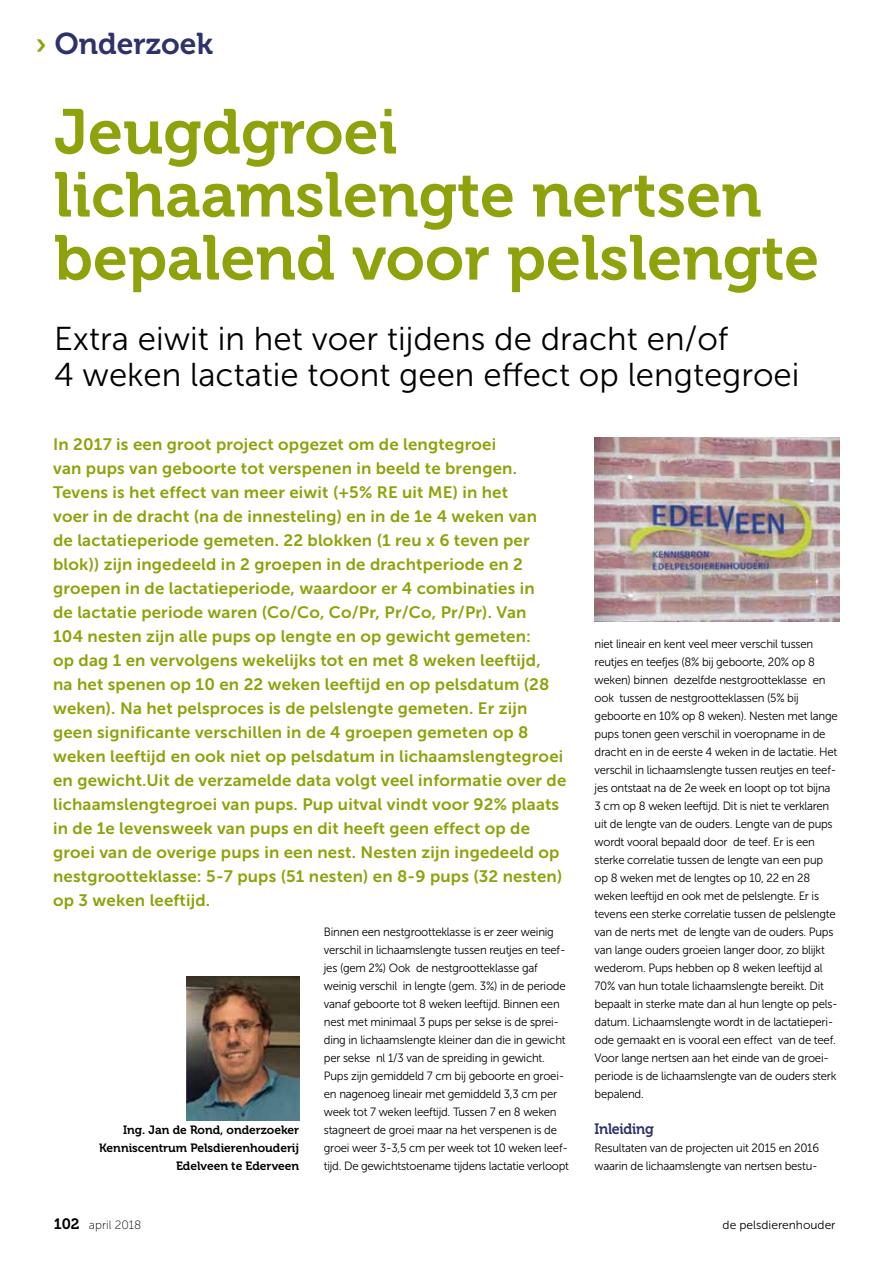
<style>
.page{position:relative;width:893px;height:1263px;background:#fff}
.page>*{position:absolute;margin:0;border:0;box-sizing:border-box;transform-origin:0 0}
.t1{font:63px/63px "Museo 700";color:#8ea30b}
.t2{font:33px/36px "Museo Sans 300";color:#000}
.t3{font:30px "Museo 700";color:#2d326a}
.t4{font:16.5px/24px "Museo Sans 700";letter-spacing:.01em;color:#8ea30b}
.t5{font:15px "Museo 700";letter-spacing:-.02em;color:#2d326a;scale:.95 1}
.t6{font:12px/18px "Museo Sans 300";letter-spacing:-.02em;color:#000;scale:.95 1}
.t7{font:12px/18px "Museo 700";color:#000;text-align:right}
.t8{font:12px "Museo Sans 300";color:#000}
.t9{font:12px "Museo Sans 100";color:#000}
.s1{color:#8ea30b}
.s2{font-family:"Museo 700";font-size:15px}
</style>
<div class="page">
<img style="left:187px;top:977px;width:112px;height:144px">
<img style="left:594px;top:438px;width:246px;height:184px">
<h3 class="t3" style="left:35px;top:27px;width:179px"><span class="s1">›</span> Onderzoek</h3>
<h1 class="t1" style="left:54px;top:101px;width:767px">Jeugdgroei lichaamslengte nertsen bepalend voor pelslengte</h1>
<h2 class="t2" style="left:54px;top:320px;width:747px">Extra eiwit in het voer tijdens de dracht en/of<br>4 weken lactatie toont geen effect op lengtegroei</h2>
<p class="t4" style="left:53px;top:432px;width:515px">In 2017 is een groot project opgezet om de lengtegroei<br>van pups van geboorte tot verspenen in beeld te brengen.<br>Tevens is het effect van meer eiwit (+5% RE uit ME) in het<br>voer in de dracht (na de innesteling) en in de 1e 4 weken van<br>de lactatieperiode gemeten. 22 blokken (1 reu x 6 teven per blok)) zijn ingedeeld in 2 groepen in de drachtperiode en 2 groepen in de lactatieperiode, waardoor er 4 combinaties in<br>de lactatie periode waren (Co/Co, Co/Pr, Pr/Co, Pr/Pr). Van<br>104 nesten zijn alle pups op lengte en op gewicht gemeten:<br>op dag 1 en vervolgens wekelijks tot en met 8 weken leeftijd,<br>na het spenen op 10 en 22 weken leeftijd en op pelsdatum (28 weken). Na het pelsproces is de pelslengte gemeten. Er zijn geen significante verschillen in de 4 groepen gemeten op 8 weken leeftijd en ook niet op pelsdatum in lichaamslengtegroei en gewicht.Uit de verzamelde data volgt veel informatie over de lichaamslengtegroei van pups. Pup uitval vindt voor 92% plaats in de 1e levensweek van pups en dit heeft geen effect op de groei van de overige pups in een nest. Nesten zijn ingedeeld op nestgrootteklasse: 5-7 pups (51 nesten) en 8-9 pups (32 nesten) op 3 weken leeftijd.</p>
<p class="t7" style="left:99px;top:1121px;width:202px">Ing. Jan de Rond, onderzoeker<br>Kenniscentrum Pelsdierenhouderij<br>Edelveen te Ederveen</p>
<p class="t6" style="left:324px;top:923px;width:260px">Binnen een nestgrootteklasse is er zeer weinig verschil in lichaamslengte tussen reutjes en teef&shy;jes (gem 2%) Ook de nestgrootteklasse gaf weinig verschil in lengte (gem. 3%) in de periode vanaf geboorte tot 8 weken leeftijd. Binnen een nest met minimaal 3 pups per sekse is de sprei&shy;ding in lichaamslengte kleiner dan die in gewicht per sekse nl 1/3 van de spreiding in gewicht.<br>Pups zijn gemiddeld 7 cm bij geboorte en groei&shy;en nagenoeg lineair met gemiddeld 3,3 cm per week tot 7 weken leeftijd. Tussen 7 en 8 weken stagneert de groei maar na het verspenen is de groei weer 3-3,5 cm per week tot 10 weken leef&shy;tijd. De gewichtstoename tijdens lactatie verloopt</p>
<p class="t6" style="left:595px;top:635px;width:258px">niet lineair en kent veel meer verschil tussen reutjes en teefjes (8% bij geboorte, 20% op 8 weken) binnen dezelfde nestgrootteklasse en ook tussen de nestgrootteklassen (5% bij geboorte en 10% op 8 weken). Nesten met lange pups tonen geen verschil in voeropname in de dracht en in de eerste 4 weken in de lactatie. Het verschil in lichaamslengte tussen reutjes en teef&shy;jes ontstaat na de 2e week en loopt op tot bijna 3 cm op 8 weken leeftijd. Dit is niet te verklaren uit de lengte van de ouders. Lengte van de pups wordt vooral bepaald door de teef. Er is een sterke correlatie tussen de lengte van een pup op 8 weken met de lengtes op 10, 22 en 28 weken leeftijd en ook met de pelslengte. Er is tevens een sterke correlatie tussen de pelslengte van de nerts met de lengte van de ouders. Pups van lange ouders groeien langer door, zo blijkt wederom. Pups hebben op 8 weken leeftijd al 70% van hun totale lichaamslengte bereikt. Dit bepaalt in sterke mate dan al hun lengte op pels&shy;datum. Lichaamslengte wordt in de lactatieperi&shy;ode gemaakt en is vooral een effect van de teef.<br>Voor lange nertsen aan het einde van de groei&shy;periode is de lichaamslengte van de ouders sterk bepalend.</p>
<p class="t5" style="left:595px;top:1120px;width:64px">Inleiding</p>
<p class="t6" style="left:595px;top:1139px;width:238px">Resultaten van de projecten uit 2015 en 2016 waarin de lichaamslengte van nertsen bestu-</p>
<p class="t9" style="left:54px;top:1218px;width:89px"><span class="s2">102</span> april 2018</p>
<p class="t8" style="left:723px;top:1218px;width:114px">de pelsdierenhouder</p>
</div>
